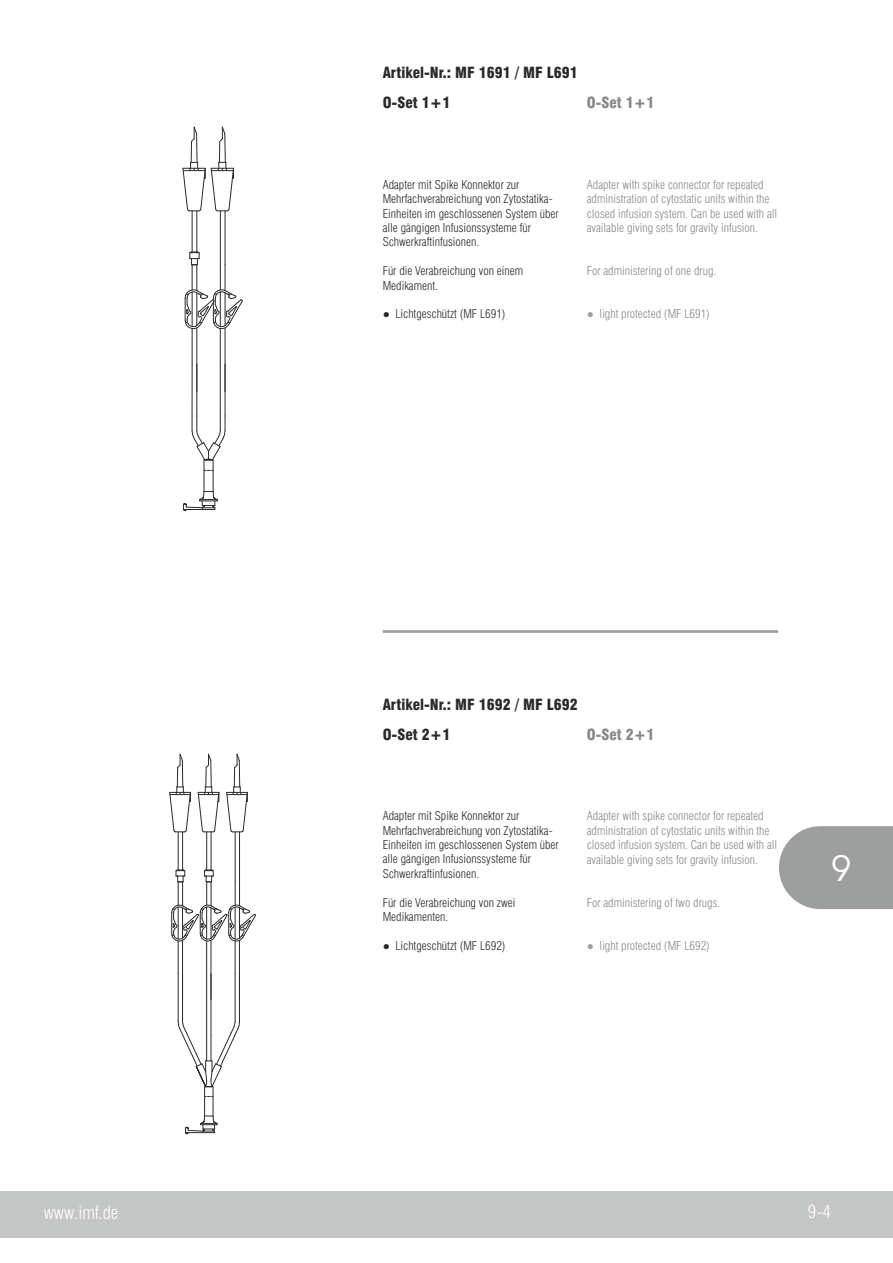
<style>
.page{position:relative;width:893px;height:1263px;background:#fff}
.page>*{position:absolute;margin:0;border:0;box-sizing:border-box;transform-origin:0 0}
.t1{font:36px "Avant Garde IT Cby BT";color:#fefefe}
.t2{font:300 condensed 18px "Swiss 721 BT";color:#fefefe}
.t3{font:900 condensed 15px/29.7px "Swiss 721 BT";color:#2b2a29}
.t4{font:900 condensed 15px "Swiss 721 BT";color:#898989}
.t5{font:300 condensed 12px/14.4px "Swiss 721 BT";color:#2b2a29}
.t6{font:300 condensed 12px/14.4px "Swiss 721 BT";color:#898989}
.s1{font-family:"Arial";font-weight:400;font-stretch:normal}
.s2{font-family:"Arial";font-weight:400;font-stretch:normal;color:#9d9e9e}
</style>
<div class="page">
<hr style="left:204px;top:460px;width:1px;height:31px;background:#2b2a29">
<hr style="left:213px;top:460px;width:1px;height:31px;background:#2b2a29">
<svg style="left:183px;top:491px;width:35px;height:20px"></svg>
<svg style="left:192px;top:416px;width:34px;height:45px"></svg>
<hr style="left:220px;top:211px;width:1px;height:54px;background:#2b2a29">
<hr style="left:225px;top:211px;width:1px;height:54px;background:#2b2a29">
<hr style="left:220px;top:329px;width:1px;height:35px;background:#2b2a29">
<hr style="left:225px;top:364px;width:1px;height:52px;background:#2b2a29">
<hr style="left:220px;top:364px;width:1px;height:52px;background:#2b2a29">
<hr style="left:225px;top:328px;width:1px;height:64px;background:#2b2a29">
<svg style="left:183px;top:127px;width:51px;height:85px"></svg>
<hr style="left:192px;top:211px;width:1px;height:41px;background:#2b2a29">
<hr style="left:197px;top:211px;width:1px;height:41px;background:#2b2a29">
<hr style="left:192px;top:329px;width:1px;height:35px;background:#2b2a29">
<hr style="left:197px;top:364px;width:1px;height:52px;background:#2b2a29">
<hr style="left:192px;top:364px;width:1px;height:52px;background:#2b2a29">
<hr style="left:197px;top:328px;width:1px;height:64px;background:#2b2a29">
<svg style="left:185px;top:252px;width:58px;height:77px"></svg>
<hr style="left:178px;top:974px;width:1px;height:48px;background:#2b2a29">
<hr style="left:182px;top:974px;width:1px;height:48px;background:#2b2a29">
<hr style="left:178px;top:941px;width:1px;height:33px;background:#2b2a29">
<hr style="left:182px;top:940px;width:1px;height:59px;background:#2b2a29">
<hr style="left:182px;top:832px;width:1px;height:38px;background:#2b2a29">
<hr style="left:178px;top:832px;width:1px;height:38px;background:#2b2a29">
<hr style="left:235px;top:974px;width:1px;height:48px;background:#2b2a29">
<hr style="left:239px;top:974px;width:1px;height:48px;background:#2b2a29">
<hr style="left:206px;top:974px;width:1px;height:61px;background:#2b2a29">
<hr style="left:211px;top:974px;width:1px;height:61px;background:#2b2a29">
<svg style="left:178px;top:1021px;width:62px;height:113px"></svg>
<hr style="left:211px;top:940px;width:1px;height:59px;background:#2b2a29">
<hr style="left:235px;top:941px;width:1px;height:33px;background:#2b2a29">
<hr style="left:239px;top:940px;width:1px;height:59px;background:#2b2a29">
<hr style="left:206px;top:941px;width:1px;height:33px;background:#2b2a29">
<hr style="left:239px;top:832px;width:1px;height:50px;background:#2b2a29">
<hr style="left:235px;top:832px;width:1px;height:50px;background:#2b2a29">
<hr style="left:211px;top:832px;width:1px;height:38px;background:#2b2a29">
<hr style="left:206px;top:832px;width:1px;height:38px;background:#2b2a29">
<svg style="left:171px;top:869px;width:85px;height:72px"></svg>
<svg style="left:226px;top:754px;width:22px;height:79px"></svg>
<svg style="left:198px;top:754px;width:22px;height:79px"></svg>
<svg style="left:169px;top:754px;width:22px;height:79px"></svg>
<svg style="left:779px;top:826px;width:114px;height:84px;background:#a6a7a7"></svg>
<div style="left:0;top:1191px;width:893px;height:46px;background:#c5c6c6"></div>
<hr style="left:383px;top:630px;width:395px;height:3px;background:#9d9e9e">
<p class="t3" style="left:383px;top:59px;width:197px">Artikel-Nr.: MF 1691 / MF L691</p>
<p class="t3" style="left:383px;top:89px;width:69px">O-Set 1+1</p>
<p class="t4" style="left:587px;top:97px;width:69px">O-Set 1+1</p>
<p class="t5" style="left:383px;top:178px;width:178px">Adapter mit Spike Konnektor zur Mehrfachverabreichung von Zytostatika-Einheiten im geschlossenen System über alle gängigen Infusionssysteme für Schwerkraftinfusionen.</p>
<p class="t5" style="left:383px;top:265px;width:142px">Für die Verabreichung von einem<br>Medikament.</p>
<p class="t5" style="left:383px;top:308px;width:124px"><span class="s1">●</span> Lichtgeschützt (MF L691)</p>
<p class="t6" style="left:587px;top:179px;width:192px">Adapter with spike connector for repeated administration of cytostatic units within the closed infusion system. Can be used with all available giving sets for gravity infusion.</p>
<p class="t6" style="left:587px;top:265px;width:131px">For administering of one drug.</p>
<p class="t6" style="left:587px;top:308px;width:125px"><span class="s2">●</span> light protected (MF L691)</p>
<p class="t3" style="left:383px;top:691px;width:197px">Artikel-Nr.: MF 1692 / MF L692<br>O-Set 2+1</p>
<p class="t4" style="left:587px;top:728px;width:69px">O-Set 2+1</p>
<p class="t5" style="left:383px;top:810px;width:178px">Adapter mit Spike Konnektor zur Mehrfachverabreichung von Zytostatika-Einheiten im geschlossenen System über alle gängigen Infusionssysteme für Schwerkraftinfusionen.</p>
<p class="t5" style="left:383px;top:896px;width:134px">Für die Verabreichung von zwei<br>Medikamenten.</p>
<p class="t5" style="left:383px;top:939px;width:124px"><span class="s1">●</span> Lichtgeschützt (MF L692)</p>
<p class="t6" style="left:587px;top:810px;width:192px">Adapter with spike connector for repeated administration of cytostatic units within the closed infusion system. Can be used with all available giving sets for gravity infusion.</p>
<p class="t6" style="left:587px;top:896px;width:135px">For administering of two drugs.</p>
<p class="t6" style="left:587px;top:939px;width:125px"><span class="s2">●</span> light protected (MF L692)</p>
<h1 class="t1" style="left:831px;top:854px;width:22px">9</h1>
<h2 class="t2" style="left:44px;top:1205px;width:76px">www.imf.de</h2>
<h2 class="t2" style="left:808px;top:1205px;width:25px">9-4</h2>
</div>
